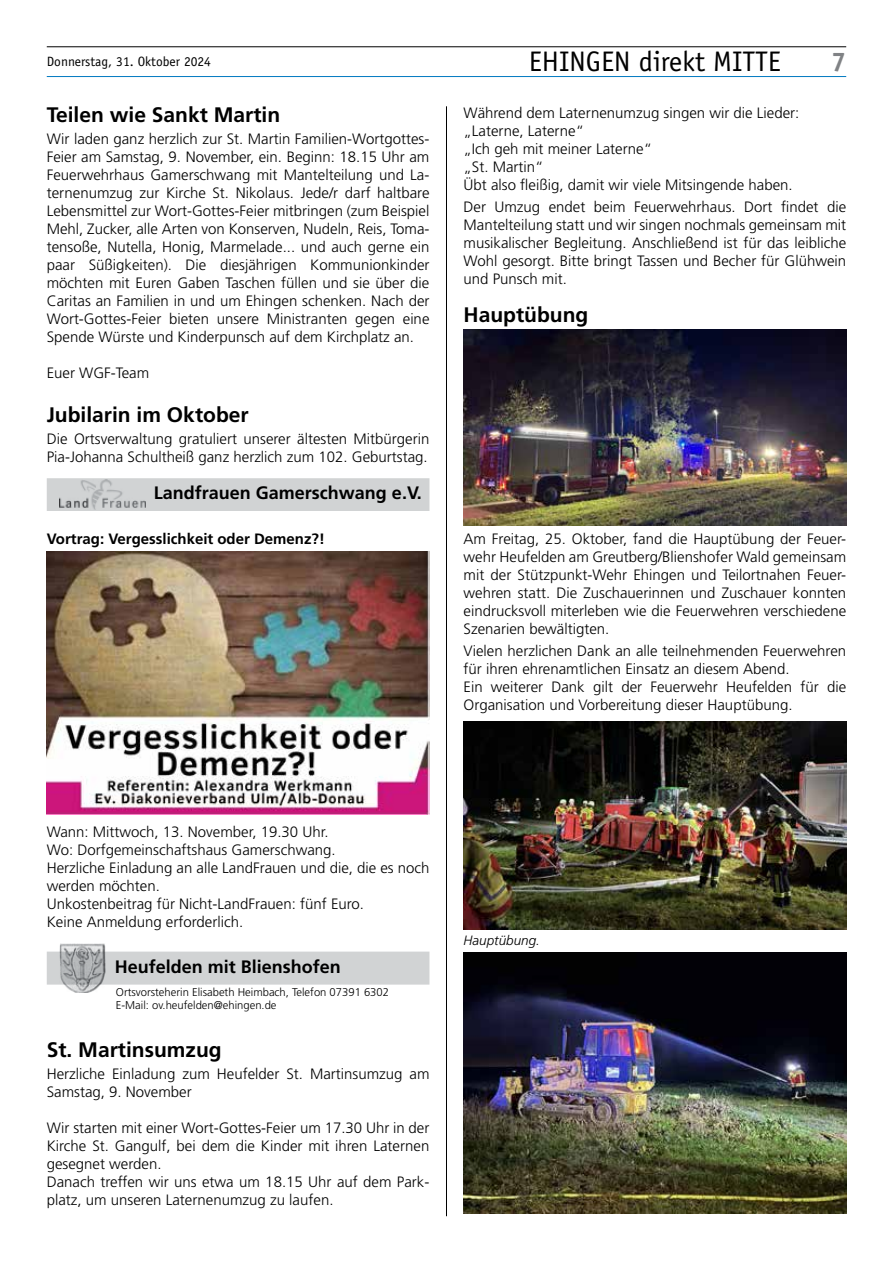
<style>
.page{position:relative;width:893px;height:1263px;background:#fff}
.page>*{position:absolute;margin:0;border:0;box-sizing:border-box;transform-origin:0 0}
.t1{font:28.35px "Officina Sans";color:#000}
.t2{font:700 27px "Officina Sans";color:#808285}
.t3{font:700 21px "Frutiger";color:#000}
.t4{font:700 18px "Frutiger";color:#000}
.t5{font:300 15px/18px "Frutiger";color:#000}
.t6{font:700 15px "Frutiger";color:#000}
.t7{font:13.5px "Officina Sans";color:#000}
.t8{font:italic 300 13.5px "Frutiger";color:#000}
.t9{font:300 11.25px/13.5px "Frutiger";color:#000}
</style>
<div class="page">
<hr style="left:446px;top:106px;width:1px;height:1110px;background:#000">
<hr style="left:47px;top:47px;width:799px;height:1px;background:#000">
<hr style="left:47px;top:76px;width:799px;height:1px;background:#0079c1">
<div style="left:47px;top:478px;width:382px;height:33px;background:#d1d3d4"></div>
<img style="left:60px;top:480px;width:85px;height:29px">
<img style="left:47px;top:552px;width:382px;height:262px">
<div style="left:47px;top:951px;width:382px;height:33px;background:#d1d3d4"></div>
<img style="left:60px;top:943px;width:46px;height:50px">
<img style="left:463px;top:330px;width:383px;height:196px">
<img style="left:463px;top:722px;width:383px;height:207px">
<img style="left:463px;top:952px;width:383px;height:262px">
<p class="t7" style="left:47px;top:53px;width:166px">Donnerstag, 31. Oktober 2024</p>
<h1 class="t1" style="left:529px;top:45px;width:254px">EHINGEN direkt MITTE</h1>
<h2 class="t2" style="left:831px;top:45px;width:17px">7</h2>
<h3 class="t3" style="left:47px;top:102px;width:235px">Teilen wie Sankt Martin</h3>
<p class="t5" style="left:47px;top:130px;width:384px;text-align:justify">Wir laden ganz herzlich zur St. Martin Familien-Wortgottes-Feier am Samstag, 9. November, ein. Beginn: 18.15 Uhr am Feuerwehrhaus Gamerschwang mit Mantelteilung und La&shy;ternenumzug zur Kirche St. Nikolaus. Jede/r darf haltbare Lebensmittel zur Wort-Gottes-Feier mitbringen (zum Beispiel Mehl, Zucker, alle Arten von Konserven, Nudeln, Reis, Toma&shy;tensoße, Nutella, Honig, Marmelade... und auch gerne ein paar Süßigkeiten). Die diesjährigen Kommunionkinder möchten mit Euren Gaben Taschen füllen und sie über die Caritas an Familien in und um Ehingen schenken. Nach der Wort-Gottes-Feier bieten unsere Ministranten gegen eine Spende Würste und Kinderpunsch auf dem Kirchplatz an.</p>
<p class="t5" style="left:47px;top:364px;width:104px">Euer WGF-Team</p>
<h3 class="t3" style="left:47px;top:402px;width:203px">Jubilarin im Oktober</h3>
<p class="t5" style="left:47px;top:430px;width:384px">Die Ortsverwaltung gratuliert unserer ältesten Mitbürgerin<br>Pia-Johanna Schultheiß ganz herzlich zum 102. Geburtstag.</p>
<p class="t4" style="left:154px;top:482px;width:269px">Landfrauen Gamerschwang e.V.</p>
<p class="t6" style="left:47px;top:530px;width:280px">Vortrag: Vergesslichkeit oder Demenz?!</p>
<p class="t5" style="left:463px;top:104px;width:337px">Während dem Laternenumzug singen wir die Lieder: „Laterne, Laterne“<br>„Ich geh mit meiner Laterne“<br>„St. Martin“<br>Übt also fleißig, damit wir viele Mitsingende haben.</p>
<p class="t5" style="left:463px;top:198px;width:384px;text-align:justify">Der Umzug endet beim Feuerwehrhaus. Dort findet die Mantelteilung statt und wir singen nochmals gemeinsam mit musikalischer Begleitung. Anschließend ist für das leibliche Wohl gesorgt. Bitte bringt Tassen und Becher für Glühwein und Punsch mit.</p>
<h3 class="t3" style="left:463px;top:302px;width:126px">Hauptübung</h3>
<p class="t5" style="left:463px;top:530px;width:384px;text-align:justify">Am Freitag, 25. Oktober, fand die Hauptübung der Feuer&shy;wehr Heufelden am Greutberg/Blienshofer Wald gemeinsam mit der Stützpunkt-Wehr Ehingen und Teilortnahen Feuer&shy;wehren statt. Die Zuschauerinnen und Zuschauer konnten eindrucksvoll miterleben wie die Feuerwehren verschiedene Szenarien bewältigten.</p>
<p class="t5" style="left:463px;top:642px;width:384px">Vielen herzlichen Dank an alle teilnehmenden Feuerwehren für ihren ehrenamtlichen Einsatz an diesem Abend.<br>Ein weiterer Dank gilt der Feuerwehr Heufelden für die Organisation und Vorbereitung dieser Hauptübung.</p>
<p class="t5" style="left:47px;top:823px;width:384px">Wann: Mittwoch, 13. November, 19.30 Uhr.<br>Wo: Dorfgemeinschaftshaus Gamerschwang.<br>Herzliche Einladung an alle LandFrauen und die, die es noch werden möchten.<br>Unkostenbeitrag für Nicht-LandFrauen: fünf Euro.<br>Keine Anmeldung erforderlich.</p>
<p class="t4" style="left:115px;top:956px;width:228px">Heufelden mit Blienshofen</p>
<p class="t9" style="left:116px;top:985px;width:275px">Ortsvorsteherin Elisabeth Heimbach, Telefon 07391 6302<br>E-Mail: ov.heufelden@ehingen.de</p>
<h3 class="t3" style="left:47px;top:1037px;width:177px">St. Martinsumzug</h3>
<p class="t5" style="left:47px;top:1065px;width:384px">Herzliche Einladung zum Heufelder St. Martinsumzug am<br>Samstag, 9. November</p>
<p class="t5" style="left:47px;top:1119px;width:384px">Wir starten mit einer Wort-Gottes-Feier um 17.30 Uhr in der Kirche St. Gangulf, bei dem die Kinder mit ihren Laternen gesegnet werden.<br>Danach treffen wir uns etwa um 18.15 Uhr auf dem Park&shy;platz, um unseren Laternenumzug zu laufen.</p>
<p class="t8" style="left:463px;top:933px;width:78px">Hauptübung.</p>
</div>
